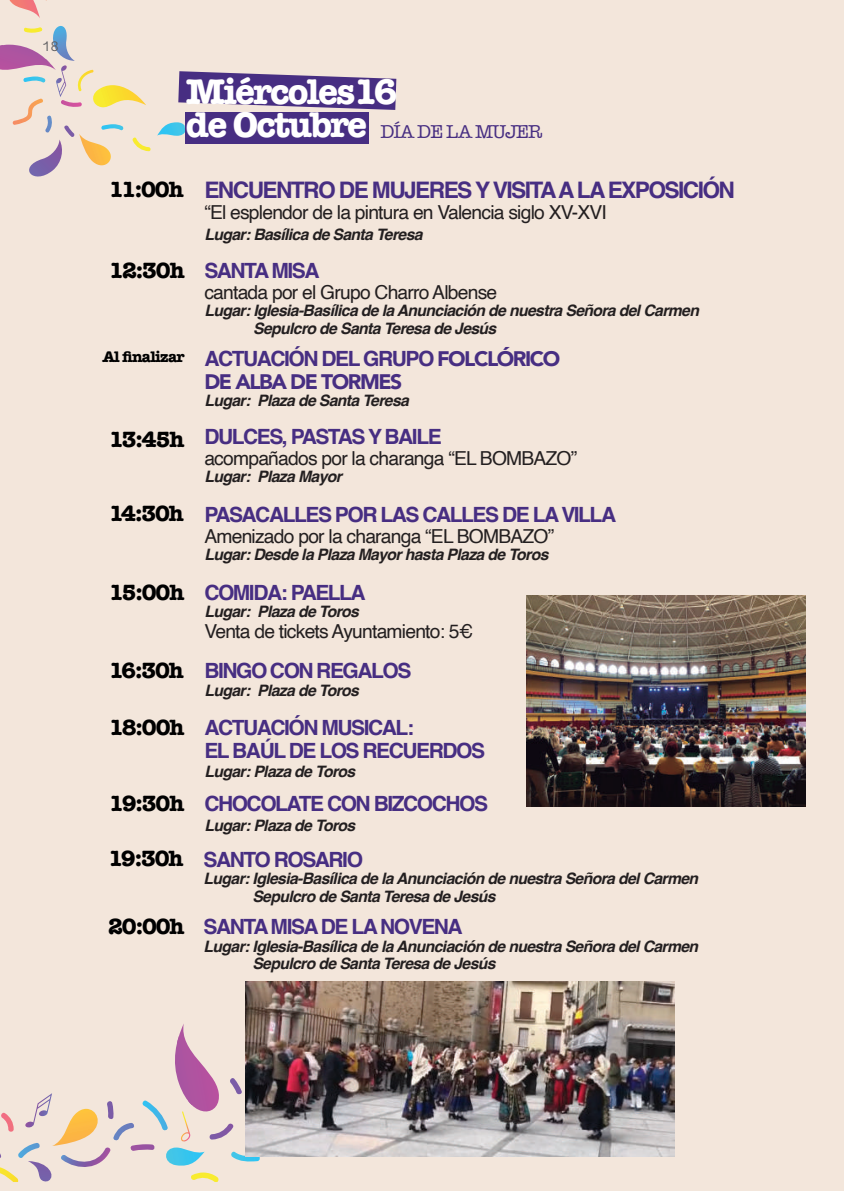
<style>
.page{position:relative;width:844px;height:1191px;background:#fff}
.page>*{position:absolute;margin:0;border:0;box-sizing:border-box;transform-origin:0 0}
.t1{font:700 36.75px "American Typewriter";letter-spacing:-.05em;color:#fff}
.t2{font:700 22.75px "American Typewriter";letter-spacing:-.05em;color:#000}
.t3{font:700 22.75px "Helvetica";letter-spacing:-.07em;color:#472e82}
.t4{font:700 21px/22.8px "Helvetica";letter-spacing:-.07em;color:#472e82}
.t5{font:900 21px "Avenir";letter-spacing:-.07em;color:#472e82}
.t6{font:19.25px "Helvetica";letter-spacing:-.04em;color:#231f20}
.t7{font:19.25px "American Typewriter";letter-spacing:-.05em;color:#472e82}
.t8{font:italic 700 15.75px/17.5px "Helvetica";letter-spacing:-.04em;color:#231f20}
.t9{font:700 15.75px "American Typewriter";letter-spacing:-.05em;color:#000}
.t10{font:14px "Grantha Sangam MN";color:#5c5c5f}
.s1{font-weight:700;font-size:36.75px;color:#fff}
.s2{font-family:"Avenir";font-weight:900}
</style>
<div class="page">
<div style="left:0;top:0;width:843px;height:1191px;background:#f3e6db"></div>
<svg style="left:10px;top:0;width:30px;height:18px"></svg>
<svg style="left:157px;top:122px;width:28px;height:14px"></svg>
<svg style="left:0;top:26px;width:151px;height:151px"></svg>
<svg style="left:0;top:1024px;width:261px;height:158px"></svg>
<svg style="left:178px;top:71px;width:218px;height:39px"></svg>
<div style="left:186px;top:113px;width:183px;height:31px;background:#472e82"></div>
<img style="left:526px;top:595px;width:278px;height:212px">
<img style="left:245px;top:982px;width:429px;height:174px">
<p class="t10" style="left:42px;top:38px;width:18px">18</p>
<h1 class="t1" style="left:186px;top:60px;width:213px">Miércoles16</h1>
<p class="t7" style="left:186px;top:117px;width:358px"><span class="s1">de Octubre</span> DÍA DE LA MUJER</p>
<h2 class="t2" style="left:109px;top:170px;width:76px">11:00h</h2>
<h2 class="t2" style="left:109px;top:250px;width:77px">12:30h</h2>
<p class="t9" style="left:102px;top:343px;width:84px">Al finalizar</p>
<h2 class="t2" style="left:109px;top:419px;width:77px">13:45h</h2>
<h2 class="t2" style="left:109px;top:494px;width:76px">14:30h</h2>
<h2 class="t2" style="left:109px;top:572px;width:77px">15:00h</h2>
<h2 class="t2" style="left:109px;top:650px;width:76px">16:30h</h2>
<h2 class="t2" style="left:109px;top:707px;width:77px">18:00h</h2>
<h2 class="t2" style="left:109px;top:784px;width:77px">19:30h</h2>
<h2 class="t2" style="left:108px;top:839px;width:77px">19:30h</h2>
<h2 class="t2" style="left:108px;top:906px;width:78px">20:00h</h2>
<h2 class="t3" style="left:204px;top:176px;width:532px">ENCUENTRO DE MUJERES Y VISITA A LA EXPOSICIÓN</h2>
<p class="t6" style="left:204px;top:198px;width:404px">“El esplendor de la pintura en Valencia siglo XV-XVI</p>
<p class="t8" style="left:204px;top:228px;width:220px">Lugar: Basílica de Santa Teresa</p>
<h3 class="t4" style="left:204px;top:261px;width:117px">SANTA MISA</h3>
<p class="t6" style="left:204px;top:277px;width:294px">cantada por el Grupo Charro Albense</p>
<p class="t8" style="left:253px;top:304px;width:447px;text-indent:-49px">Lugar: Iglesia-Basílica de la Anunciación de nuestra Señora del Carmen<br>Sepulcro de Santa Teresa de Jesús</p>
<h3 class="t4" style="left:204px;top:350px;width:357px">ACTUACIÓN DEL GRUPO <span class="s2">FOLCLÓRICO</span></h3>
<h3 class="t5" style="left:204px;top:363px;width:199px">DE ALBA DE TORMES</h3>
<p class="t8" style="left:204px;top:394px;width:206px">Lugar: Plaza de Santa Teresa</p>
<h3 class="t4" style="left:204px;top:427px;width:239px">DULCES, PASTAS Y BAILE</h3>
<p class="t6" style="left:204px;top:443px;width:374px">acompañados por la charanga “EL BOMBAZO”</p>
<p class="t8" style="left:204px;top:469px;width:139px">Lugar: Plaza Mayor</p>
<h3 class="t4" style="left:204px;top:505px;width:413px">PASACALLES POR LAS CALLES DE LA VILLA</h3>
<p class="t6" style="left:204px;top:521px;width:351px">Amenizado por la charanga “EL BOMBAZO”</p>
<p class="t8" style="left:204px;top:547px;width:345px">Lugar: Desde la Plaza Mayor hasta Plaza de Toros</p>
<h3 class="t4" style="left:204px;top:583px;width:163px">COMIDA: PAELLA</h3>
<p class="t8" style="left:204px;top:605px;width:156px">Lugar: Plaza de Toros</p>
<p class="t6" style="left:204px;top:617px;width:270px">Venta de tickets Ayuntamiento: 5€</p>
<h3 class="t4" style="left:204px;top:662px;width:208px">BINGO CON REGALOS</h3>
<p class="t8" style="left:204px;top:683px;width:156px">Lugar: Plaza de Toros</p>
<h3 class="t4" style="left:204px;top:718px;width:282px">ACTUACIÓN MUSICAL:<br>EL BAÚL DE LOS RECUERDOS</h3>
<p class="t8" style="left:204px;top:764px;width:152px">Lugar: Plaza de Toros</p>
<h3 class="t4" style="left:204px;top:795px;width:285px">CHOCOLATE CON BIZCOCHOS</h3>
<p class="t8" style="left:204px;top:818px;width:152px">Lugar: Plaza de Toros</p>
<h3 class="t4" style="left:203px;top:850px;width:161px">SANTO ROSARIO</h3>
<p class="t8" style="left:252px;top:871px;width:447px;text-indent:-49px">Lugar: Iglesia-Basílica de la Anunciación de nuestra Señora del Carmen<br>Sepulcro de Santa Teresa de Jesús</p>
<h3 class="t4" style="left:203px;top:917px;width:260px">SANTA MISA DE LA NOVENA</h3>
<p class="t8" style="left:252px;top:939px;width:447px;text-indent:-49px">Lugar: Iglesia-Basílica de la Anunciación de nuestra Señora del Carmen<br>Sepulcro de Santa Teresa de Jesús</p>
</div>
